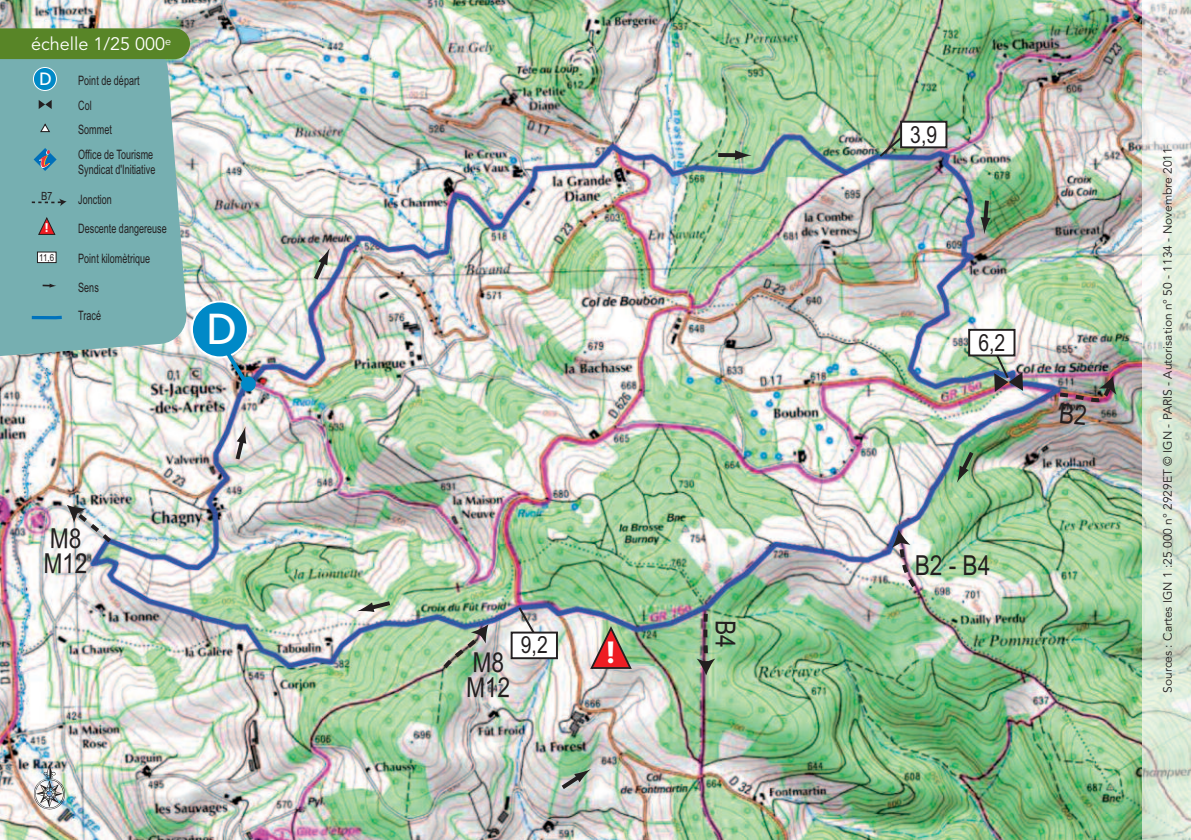
<style>
.page{position:relative;width:1191px;height:840px;background:#fff}
.page>*{position:absolute;margin:0;border:0;box-sizing:border-box;transform-origin:0 0}
.t1{font:43.4px "Frutiger";color:#fff}
.t2{font:800 condensed 31.6px "Abadi";color:#fff}
.t3{font:27.6px/25.2px "Arial Narrow";color:#231f20}
.t4{font:23.6px "Arial Narrow";color:#231f20}
.t5{font:18px "Avenir";color:#fff}
.t6{font:17.8px "Frutiger";color:#fff}
.t7{font:13px/24.4px "Arial Narrow";color:#231f20;scale:.85 1}
.t8{font:800 condensed 13px "Abadi";color:#fff}
.t9{font:12px "Avenir";color:#231f20}
.t10{font:9.8px "Arial Narrow";color:#231f20}
</style>
<div class="page">
<img style="left:0;top:0;width:1142px;height:839px">
<div style="left:192px;top:301px;width:56px;height:56px;background:#0089c7;border-radius:50%"></div>
<div style="left:191px;top:300px;width:58px;height:58px;border:2px solid #fff;border-radius:50%"></div>
<img style="left:222px;top:348px;width:35px;height:44px">
<svg style="left:557px;top:768px;width:34px;height:24px"></svg>
<svg style="left:718px;top:153px;width:17px;height:4px"></svg>
<svg style="left:735px;top:150px;width:17px;height:10px"></svg>
<div style="left:901px;top:122px;width:45px;height:25px;background:#fff"></div>
<div style="left:900px;top:121px;width:47px;height:27px;border:2px solid #231f20"></div>
<svg style="left:877px;top:135px;width:27px;height:24px"></svg>
<img style="left:892px;top:529px;width:27px;height:62px">
<svg style="left:980px;top:196px;width:11px;height:38px"></svg>
<svg style="left:310px;top:248px;width:20px;height:36px"></svg>
<svg style="left:993px;top:349px;width:30px;height:42px"></svg>
<div style="left:969px;top:329px;width:45px;height:26px;background:#fff"></div>
<div style="left:968px;top:328px;width:47px;height:28px;border:2px solid #231f20"></div>
<svg style="left:956px;top:447px;width:21px;height:35px"></svg>
<img style="left:439px;top:624px;width:49px;height:48px">
<svg style="left:517px;top:604px;width:20px;height:27px"></svg>
<svg style="left:357px;top:598px;width:37px;height:14px"></svg>
<svg style="left:67px;top:504px;width:48px;height:42px"></svg>
<svg style="left:233px;top:426px;width:14px;height:37px"></svg>
<svg style="left:589px;top:623px;width:44px;height:47px;background:#b98478"></svg>
<div style="left:511px;top:632px;width:46px;height:25px;background:#fff"></div>
<div style="left:510px;top:631px;width:48px;height:27px;border:2px solid #231f20"></div>
<svg style="left:0;top:59px;width:188px;height:303px;background:#7eb2b3"></svg>
<div style="left:33px;top:67px;width:23px;height:23px;background:#0089c7;border-radius:50%"></div>
<div style="left:33px;top:67px;width:24px;height:24px;border:1px solid #fff;border-radius:50%"></div>
<svg style="left:39px;top:100px;width:13px;height:9px"></svg>
<svg style="left:39px;top:122px;width:12px;height:11px"></svg>
<svg style="left:34px;top:148px;width:23px;height:23px"></svg>
<div style="left:37px;top:252px;width:19px;height:10px;background:#fff"></div>
<div style="left:37px;top:251px;width:20px;height:12px;border:1px solid #231f20"></div>
<svg style="left:43px;top:283px;width:13px;height:4px"></svg>
<svg style="left:38px;top:216px;width:18px;height:19px"></svg>
<svg style="left:32px;top:313px;width:33px;height:7px"></svg>
<div style="left:0;top:28px;width:190px;height:31px;background:#588527"></div>
<img style="left:1142px;top:0;width:49px;height:839px">
<svg style="left:34px;top:763px;width:31px;height:45px"></svg>
<img style="left:1055px;top:375px;width:61px;height:50px">
<img style="left:696px;top:609px;width:39px;height:66px">
<svg style="left:32px;top:191px;width:35px;height:15px"></svg>
<h3 class="t5" style="left:31px;top:36px;width:141px">échelle 1/25 000<sup>e</sup></h3>
<h3 class="t6" style="left:39px;top:72px;width:14px">D</h3>
<p class="t8" style="left:45px;top:220px;width:5px">!</p>
<p class="t10" style="left:39px;top:251px;width:16px">11,6</p>
<p class="t7" style="left:78px;top:68px;width:90px">Point de départ<br>Col<br>Sommet<br>Office de Tourisme</p>
<p class="t7" style="left:78px;top:157px;width:92px">Syndicat d'Initiative</p>
<p class="t7" style="left:78px;top:187px;width:41px">Jonction</p>
<p class="t7" style="left:78px;top:216px;width:106px">Descente dangereuse</p>
<p class="t7" style="left:78px;top:245px;width:86px">Point kilomètrique</p>
<p class="t7" style="left:78px;top:273px;width:28px;line-height:28.2px">Sens<br>Tracé</p>
<h1 class="t1" style="left:206px;top:311px;width:33px">D</h1>
<h3 class="t3" style="left:44px;top:525px;width:46px;rotate:1deg">M8<br>M12</h3>
<h3 class="t3" style="left:467px;top:649px;width:46px;rotate:1deg">M8<br>M12</h3>
<h3 class="t4" style="left:521px;top:631px;width:28px">9,2</h3>
<h2 class="t2" style="left:606px;top:634px;width:11px">!</h2>
<h3 class="t4" style="left:910px;top:121px;width:28px">3,9</h3>
<h3 class="t4" style="left:978px;top:329px;width:28px">6,2</h3>
<h3 class="t3" style="left:915px;top:552px;width:77px">B2-B4</h3>
<p class="t9" style="left:1162px;top:692px;width:546px;rotate:-90deg">Sources : Cartes IGN 1 :25 000 n° 2929ET © IGN - PARIS - Autorisation n° 50 - 1134 - Novembre 2011</p>
</div>
